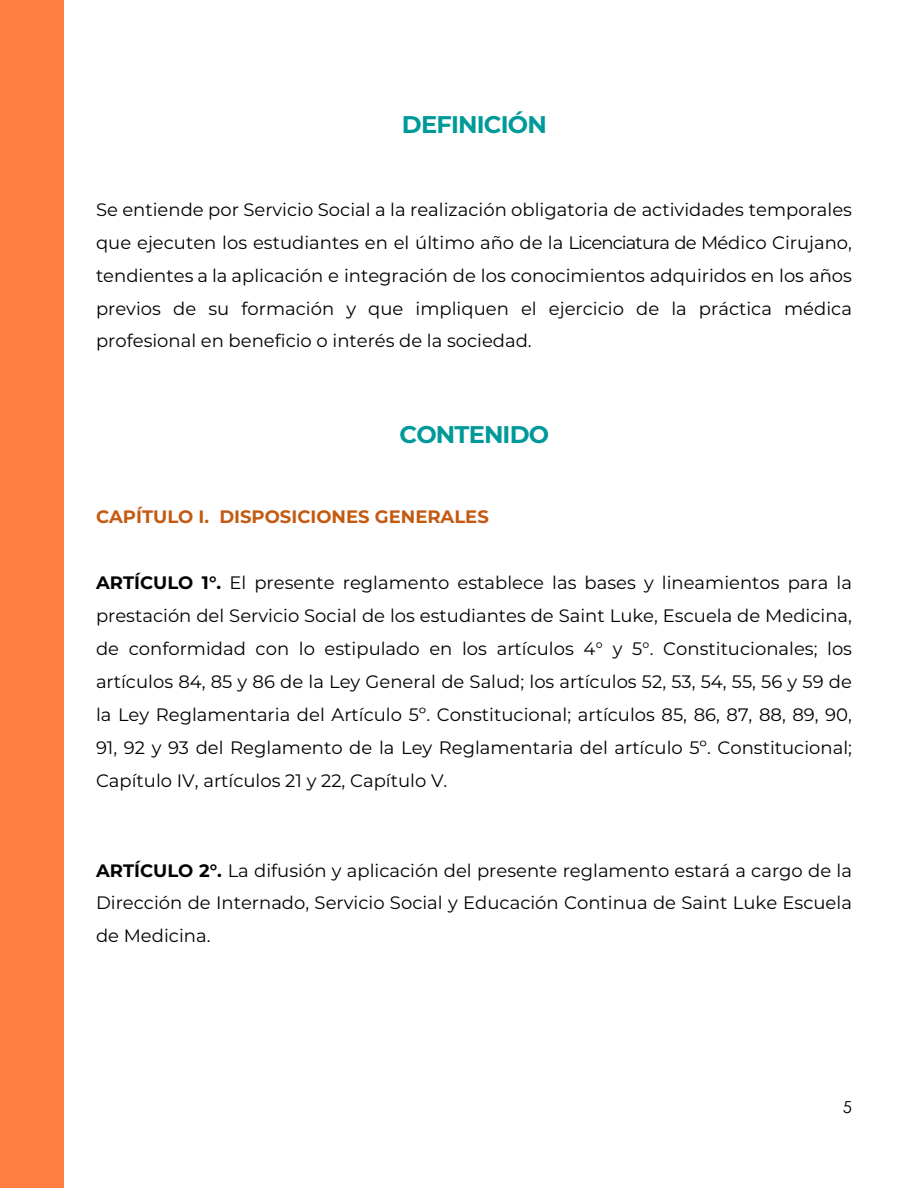
<style>
.page{position:relative;width:918px;height:1188px;background:#fff}
.page>*{position:absolute;margin:0;border:0;box-sizing:border-box;transform-origin:0 0}
.t1{font:700 24.15px "Montserrat";letter-spacing:-.035em;color:#099}
.t2{font:18px/32.8px "Montserrat";color:#000;text-align:justify}
.t3{font:700 18px "Montserrat";color:#c45911}
.t4{font:16.5px "Century Gothic";color:#000}
.s1{font-weight:700}
</style>
<div class="page">
<div style="left:0;top:0;width:64px;height:1188px;background:#ff7e40"></div>
<h1 class="t1" style="left:402px;top:107px;width:146px">DEFINICIÓN</h1>
<p class="t2" style="left:96px;top:193px;width:758px">Se entiende por Servicio Social a la realización obligatoria de actividades temporales que ejecuten los estudiantes en el último año de la Licenciatura de Médico Cirujano, tendientes a la aplicación e integración de los conocimientos adquiridos en los años previos de su formación y que impliquen el ejercicio de la práctica médica profesional en beneficio o interés de la sociedad.</p>
<h1 class="t1" style="left:400px;top:417px;width:151px">CONTENIDO</h1>
<p class="t3" style="left:96px;top:504px;width:394px">CAPÍTULO I. DISPOSICIONES GENERALES</p>
<p class="t2" style="left:96px;top:566px;width:758px"><span class="s1">ARTÍCULO 1°.</span> El presente reglamento establece las bases y lineamientos para la prestación del Servicio Social de los estudiantes de Saint Luke, Escuela de Medicina, de conformidad con lo estipulado en los artículos 4° y 5°. Constitucionales; los artículos 84, 85 y 86 de la Ley General de Salud; los artículos 52, 53, 54, 55, 56 y 59 de la Ley Reglamentaria del Artículo 5º. Constitucional; artículos 85, 86, 87, 88, 89, 90, 91, 92 y 93 del Reglamento de la Ley Reglamentaria del artículo 5º. Constitucional; Capítulo IV, artículos 21 y 22, Capítulo V.</p>
<p class="t2" style="left:96px;top:853px;width:757px"><span class="s1">ARTÍCULO 2°.</span> La difusión y aplicación del presente reglamento estará a cargo de la Dirección de Internado, Servicio Social y Educación Continua de Saint Luke Escuela de Medicina.</p>
<p class="t4" style="left:843px;top:1095px;width:11px">5</p>
</div>
